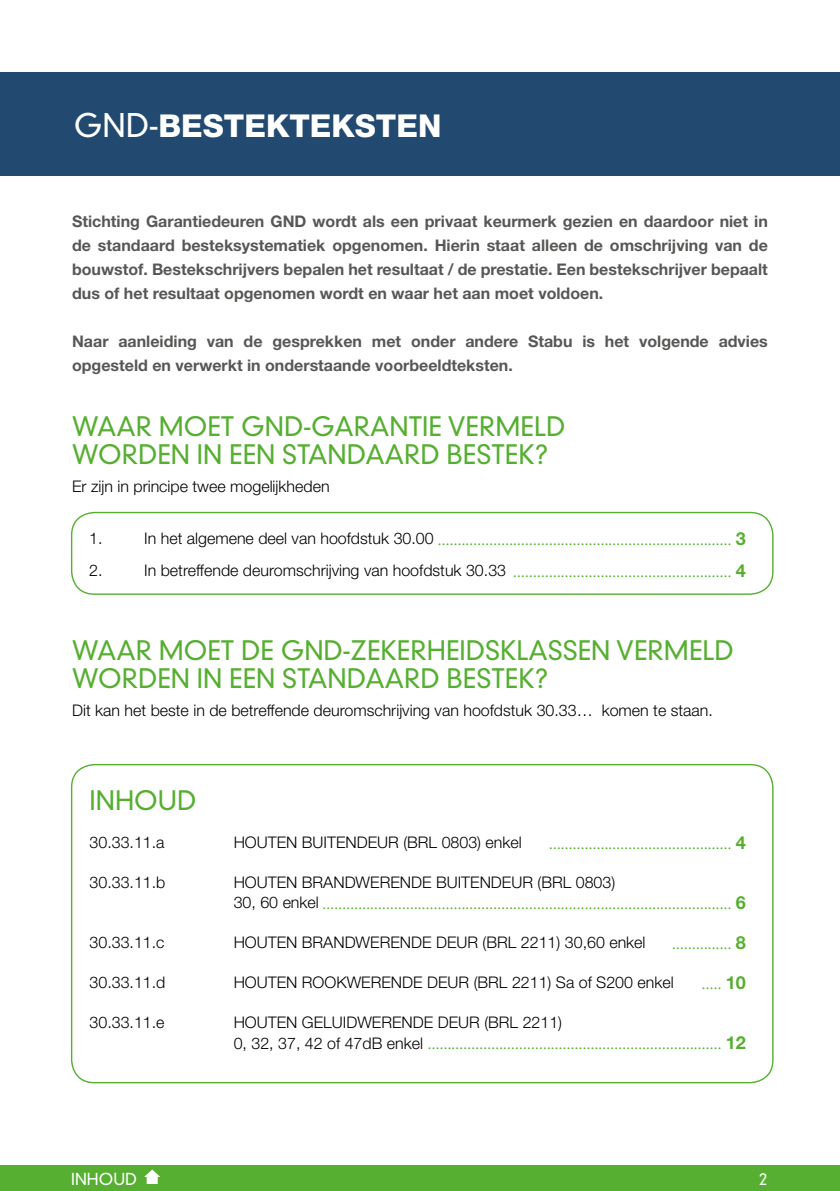
<style>
.page{position:relative;width:840px;height:1191px;background:#fff}
.page>*{position:absolute;margin:0;border:0;box-sizing:border-box;transform-origin:0 0}
.t1{font:800 31.6px "Helvetica Neue LT Std";color:#fff}
.t2{font:300 26px/28px "DIN Neuzeit Grotesk Std";color:#56af31}
.t3{font:16px/32px "Minion Pro";color:#56af31}
.t4{font:700 16px/24px "Helvetica Neue LT Std";color:#575756;text-align:justify}
.t5{font:300 16px/32px "Helvetica Neue LT Std";color:#000}
.t6{font:300 16px "DIN Neuzeit Grotesk Std";color:#fff}
.s1{font-family:"DIN Neuzeit Grotesk Std";font-weight:300}
.s2{font-family:"Helvetica Neue LT Std";font-weight:300;color:#000}
.s3{font-family:"Helvetica Neue LT Std";font-weight:700;font-size:18px}
</style>
<div class="page">
<div style="left:0;top:1165px;width:839px;height:26px;background:#56af31"></div>
<svg style="left:144px;top:1169px;width:16px;height:15px"></svg>
<div style="left:71px;top:512px;width:702px;height:83px;border:1px solid #56af31;border-radius:23px"></div>
<div style="left:0;top:72px;width:839px;height:104px;background:#224970"></div>
<h1 class="t1" style="left:74px;top:106px;width:369px"><span class="s1">GND-</span>BESTEKTEKSTEN</h1>
<p class="t4" style="left:72px;top:209px;width:697px">Stichting Garantiedeuren GND wordt als een privaat keurmerk gezien en daardoor niet in de standaard besteksystematiek opgenomen. Hierin staat alleen de omschrijving van de bouwstof. Bestekschrijvers bepalen het resultaat / de prestatie. Een bestekschrijver bepaalt dus of het resultaat opgenomen wordt en waar het aan moet voldoen.</p>
<p class="t4" style="left:72px;top:329px;width:697px">Naar aanleiding van de gesprekken met onder andere Stabu is het volgende advies opgesteld en verwerkt in onderstaande voorbeeldteksten.</p>
<h2 class="t2" style="left:72px;top:413px;width:494px">WAAR MOET GND-GARANTIE VERMELD<br>WORDEN IN EEN STANDAARD BESTEK?</h2>
<p class="t5" style="left:72px;top:470px;width:259px">Er zijn in principe twee mogelijkheden</p>
<p class="t5" style="left:89px;top:522px;width:15px">1.<br>2.</p>
<p class="t3" style="left:144px;top:524px;width:602px"><span class="s2">In het algemene deel van hoofdstuk 30.00</span> .......................................................................... <span class="s3">3<br></span><span class="s2">In betreffende deuromschrijving van hoofdstuk 30.33</span> ....................................................... <span class="s3">4</span></p>
<h2 class="t2" style="left:72px;top:637px;width:663px">WAAR MOET DE GND-ZEKERHEIDSKLASSEN VERMELD<br>WORDEN IN EEN STANDAARD BESTEK?</h2>
<p class="t5" style="left:72px;top:694px;width:642px">Dit kan het beste in de betreffende deuromschrijving van hoofdstuk 30.33… komen te staan.</p>
<h2 class="t2" style="left:89px;top:787px;width:108px">INHOUD</h2>
<p class="t5" style="left:89px;top:826px;width:77px">30.33.11.a</p>
<p class="t5" style="left:233px;top:826px;width:289px">HOUTEN BUITENDEUR (BRL 0803) enkel</p>
<p class="t5" style="left:89px;top:866px;width:77px">30.33.11.b</p>
<p class="t5" style="left:233px;top:866px;width:383px">HOUTEN BRANDWERENDE BUITENDEUR (BRL 0803)</p>
<p class="t3" style="left:548px;top:827px;width:198px">.............................................. <span class="s3">4</span></p>
<p class="t3" style="left:233px;top:887px;width:513px"><span class="s2">30, 60 enkel</span> ....................................................................................................... <span class="s3">6</span></p>
<p class="t3" style="left:671px;top:927px;width:75px">............... <span class="s3">8</span></p>
<p class="t3" style="left:701px;top:967px;width:45px">..... <span class="s3">10</span></p>
<p class="t5" style="left:89px;top:926px;width:77px">30.33.11.c</p>
<p class="t5" style="left:233px;top:926px;width:413px">HOUTEN BRANDWERENDE DEUR (BRL 2211) 30,60 enkel</p>
<p class="t5" style="left:89px;top:966px;width:77px">30.33.11.d</p>
<p class="t5" style="left:233px;top:966px;width:441px">HOUTEN ROOKWERENDE DEUR (BRL 2211) Sa of S200 enkel</p>
<p class="t5" style="left:89px;top:1006px;width:77px">30.33.11.e</p>
<p class="t5" style="left:233px;top:1006px;width:330px">HOUTEN GELUIDWERENDE DEUR (BRL 2211)</p>
<p class="t3" style="left:233px;top:1027px;width:513px"><span class="s2">0, 32, 37, 42 of 47dB enkel</span> .......................................................................... <span class="s3">12</span></p>
<p class="t6" style="left:71px;top:1169px;width:67px">INHOUD</p>
<p class="t6" style="left:758px;top:1169px;width:10px">2</p>
</div>
